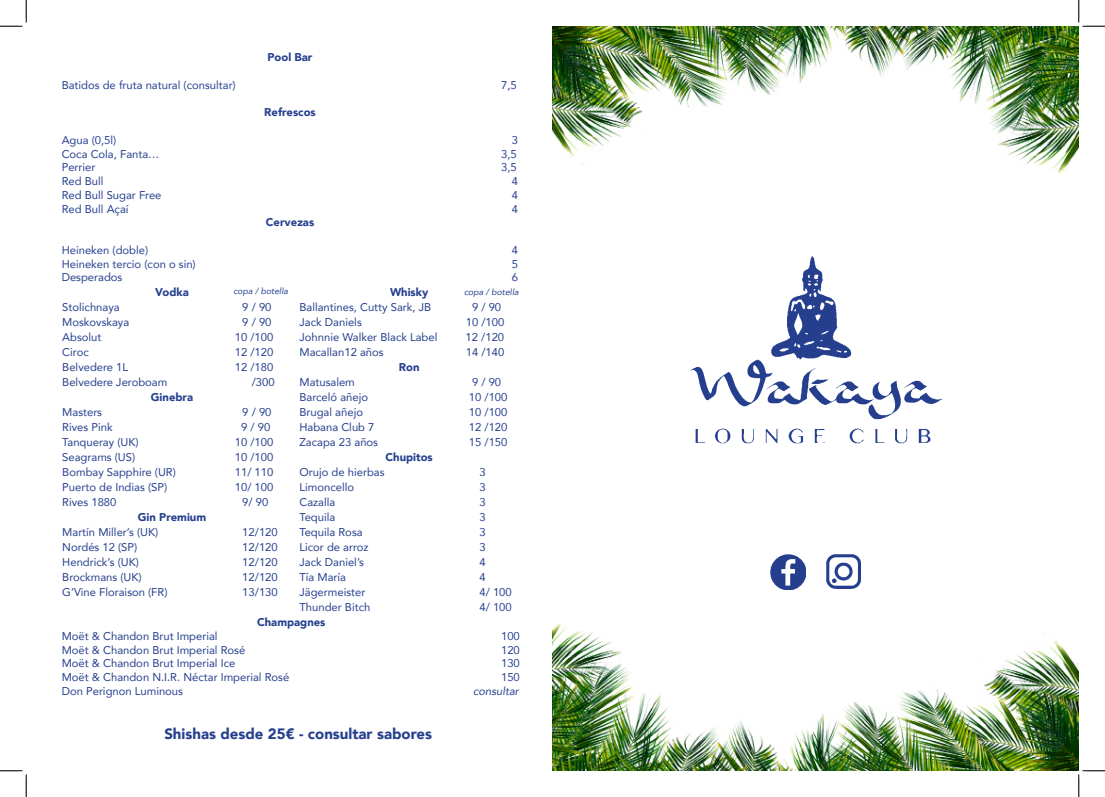
<style>
.page{position:relative;width:1105px;height:797px;background:#fff}
.page>*{position:absolute;margin:0;border:0;box-sizing:border-box;transform-origin:0 0}
.t1{font:900 15px "Avenir";color:#253f8e}
.t2{font:11.25px "Avenir";color:#253f8e}
.t3{font:900 11.25px "Avenir";color:#253f8e}
.t4{font:italic 11.25px "Avenir";color:#253f8e}
.t5{font:italic 8.75px "Avenir";color:#253f8e}
</style>
<div class="page">
<img style="left:552px;top:624px;width:527px;height:146px">
<img style="left:552px;top:26px;width:527px;height:147px">
<img style="left:690px;top:256px;width:252px;height:188px">
<img style="left:826px;top:554px;width:34px;height:34px">
<img style="left:771px;top:554px;width:35px;height:35px">
<svg style="left:0;top:0;width:27px;height:27px"></svg>
<svg style="left:0;top:770px;width:27px;height:27px"></svg>
<svg style="left:1078px;top:0;width:27px;height:27px"></svg>
<svg style="left:1078px;top:770px;width:27px;height:27px"></svg>
<p class="t3" style="left:268px;top:48px;width:46px">Pool Bar</p>
<p class="t2" style="left:62px;top:76px;width:176px">Batidos de fruta natural (consultar)</p>
<p class="t2" style="left:501px;top:76px;width:17px">7,5</p>
<p class="t3" style="left:264px;top:103px;width:53px">Refrescos</p>
<p class="t2" style="left:62px;top:131px;width:56px">Agua (0,5l)</p>
<p class="t2" style="left:512px;top:131px;width:8px">3</p>
<p class="t2" style="left:62px;top:145px;width:99px">Coca Cola, Fanta…</p>
<p class="t2" style="left:501px;top:145px;width:17px">3,5</p>
<p class="t2" style="left:62px;top:158px;width:35px">Perrier</p>
<p class="t2" style="left:501px;top:158px;width:17px">3,5</p>
<p class="t2" style="left:62px;top:172px;width:43px">Red Bull</p>
<p class="t2" style="left:512px;top:172px;width:8px">4</p>
<p class="t2" style="left:62px;top:186px;width:101px">Red Bull Sugar Free</p>
<p class="t2" style="left:512px;top:186px;width:8px">4</p>
<p class="t2" style="left:62px;top:200px;width:68px">Red Bull Açaí</p>
<p class="t2" style="left:512px;top:200px;width:8px">4</p>
<p class="t3" style="left:266px;top:213px;width:50px">Cervezas</p>
<p class="t2" style="left:62px;top:241px;width:88px">Heineken (doble)</p>
<p class="t2" style="left:512px;top:241px;width:8px">4</p>
<p class="t2" style="left:62px;top:255px;width:136px">Heineken tercio (con o sin)</p>
<p class="t2" style="left:512px;top:255px;width:8px">5</p>
<p class="t2" style="left:62px;top:268px;width:62px">Desperados</p>
<p class="t2" style="left:512px;top:268px;width:8px">6</p>
<p class="t3" style="left:155px;top:282px;width:35px">Vodka</p>
<p class="t2" style="left:62px;top:297px;width:59px">Stolichnaya</p>
<p class="t2" style="left:242px;top:297px;width:31px">9 / 90</p>
<p class="t2" style="left:62px;top:312px;width:68px">Moskovskaya</p>
<p class="t2" style="left:242px;top:312px;width:31px">9 / 90</p>
<p class="t2" style="left:62px;top:327px;width:41px">Absolut</p>
<p class="t2" style="left:235px;top:327px;width:40px">10 /100</p>
<p class="t2" style="left:62px;top:342px;width:28px">Ciroc</p>
<p class="t2" style="left:235px;top:342px;width:40px">12 /120</p>
<p class="t2" style="left:62px;top:357px;width:67px">Belvedere 1L</p>
<p class="t2" style="left:235px;top:357px;width:40px">12 /180</p>
<p class="t2" style="left:62px;top:372px;width:107px">Belvedere Jeroboam</p>
<p class="t2" style="left:252px;top:372px;width:24px">/300</p>
<p class="t3" style="left:151px;top:387px;width:44px">Ginebra</p>
<p class="t2" style="left:62px;top:402px;width:41px">Masters</p>
<p class="t2" style="left:242px;top:402px;width:31px">9 / 90</p>
<p class="t2" style="left:62px;top:417px;width:52px">Rives Pink</p>
<p class="t2" style="left:241px;top:417px;width:31px">9 / 90</p>
<p class="t2" style="left:62px;top:432px;width:78px">Tanqueray (UK)</p>
<p class="t2" style="left:235px;top:432px;width:40px">10 /100</p>
<p class="t2" style="left:62px;top:447px;width:74px">Seagrams (US)</p>
<p class="t2" style="left:235px;top:447px;width:40px">10 /100</p>
<p class="t2" style="left:62px;top:462px;width:115px">Bombay Sapphire (UR)</p>
<p class="t2" style="left:235px;top:462px;width:40px">11/ 110</p>
<p class="t2" style="left:62px;top:477px;width:106px">Puerto de Indias (SP)</p>
<p class="t2" style="left:235px;top:477px;width:40px">10/ 100</p>
<p class="t2" style="left:62px;top:492px;width:56px">Rives 1880</p>
<p class="t2" style="left:242px;top:492px;width:28px">9/ 90</p>
<p class="t3" style="left:138px;top:507px;width:70px">Gin Premium</p>
<p class="t2" style="left:62px;top:522px;width:98px">Martín Miller’s (UK)</p>
<p class="t2" style="left:242px;top:522px;width:37px">12/120</p>
<p class="t2" style="left:62px;top:537px;width:77px">Nordés 12 (SP)</p>
<p class="t2" style="left:242px;top:537px;width:37px">12/120</p>
<p class="t2" style="left:62px;top:552px;width:78px">Hendrick’s (UK)</p>
<p class="t2" style="left:242px;top:552px;width:37px">12/120</p>
<p class="t2" style="left:62px;top:567px;width:81px">Brockmans (UK)</p>
<p class="t2" style="left:242px;top:567px;width:37px">12/120</p>
<p class="t2" style="left:62px;top:582px;width:107px">G’Vine Floraison (FR)</p>
<p class="t2" style="left:242px;top:582px;width:37px">13/130</p>
<p class="t3" style="left:390px;top:282px;width:40px">Whisky</p>
<p class="t2" style="left:299px;top:297px;width:133px">Ballantines, Cutty Sark, JB</p>
<p class="t2" style="left:472px;top:297px;width:31px">9 / 90</p>
<p class="t2" style="left:299px;top:312px;width:64px">Jack Daniels</p>
<p class="t2" style="left:466px;top:312px;width:40px">10 /100</p>
<p class="t2" style="left:299px;top:327px;width:139px">Johnnie Walker Black Label</p>
<p class="t2" style="left:466px;top:327px;width:40px">12 /120</p>
<p class="t2" style="left:299px;top:342px;width:86px">Macallan12 años</p>
<p class="t2" style="left:466px;top:342px;width:40px">14 /140</p>
<p class="t3" style="left:399px;top:357px;width:22px">Ron</p>
<p class="t2" style="left:299px;top:372px;width:57px">Matusalem</p>
<p class="t2" style="left:472px;top:372px;width:31px">9 / 90</p>
<p class="t2" style="left:299px;top:387px;width:70px">Barceló añejo</p>
<p class="t2" style="left:469px;top:387px;width:40px">10 /100</p>
<p class="t2" style="left:299px;top:402px;width:65px">Brugal añejo</p>
<p class="t2" style="left:469px;top:402px;width:40px">10 /100</p>
<p class="t2" style="left:299px;top:417px;width:77px">Habana Club 7</p>
<p class="t2" style="left:469px;top:417px;width:40px">12 /120</p>
<p class="t2" style="left:299px;top:432px;width:80px">Zacapa 23 años</p>
<p class="t2" style="left:469px;top:432px;width:40px">15 /150</p>
<p class="t3" style="left:386px;top:447px;width:49px">Chupitos</p>
<p class="t2" style="left:299px;top:462px;width:87px">Orujo de hierbas</p>
<p class="t2" style="left:479px;top:462px;width:8px">3</p>
<p class="t2" style="left:299px;top:477px;width:56px">Limoncello</p>
<p class="t2" style="left:479px;top:477px;width:8px">3</p>
<p class="t2" style="left:299px;top:492px;width:37px">Cazalla</p>
<p class="t2" style="left:479px;top:492px;width:8px">3</p>
<p class="t2" style="left:299px;top:507px;width:37px">Tequila</p>
<p class="t2" style="left:479px;top:507px;width:8px">3</p>
<p class="t2" style="left:299px;top:522px;width:65px">Tequila Rosa</p>
<p class="t2" style="left:479px;top:522px;width:8px">3</p>
<p class="t2" style="left:299px;top:537px;width:71px">Licor de arroz</p>
<p class="t2" style="left:479px;top:537px;width:8px">3</p>
<p class="t2" style="left:299px;top:552px;width:66px">Jack Daniel’s</p>
<p class="t2" style="left:479px;top:552px;width:8px">4</p>
<p class="t2" style="left:299px;top:567px;width:48px">Tía María</p>
<p class="t2" style="left:479px;top:567px;width:8px">4</p>
<p class="t2" style="left:299px;top:582px;width:67px">Jägermeister</p>
<p class="t2" style="left:479px;top:582px;width:34px">4/ 100</p>
<p class="t2" style="left:299px;top:597px;width:72px">Thunder Bitch</p>
<p class="t2" style="left:479px;top:597px;width:34px">4/ 100</p>
<p class="t5" style="left:233px;top:285px;width:56px">copa / botella</p>
<p class="t5" style="left:464px;top:286px;width:56px">copa / botella</p>
<p class="t3" style="left:257px;top:612px;width:70px">Champagnes</p>
<p class="t2" style="left:62px;top:626px;width:157px">Moët &amp; Chandon Brut Imperial</p>
<p class="t2" style="left:501px;top:626px;width:20px">100</p>
<p class="t2" style="left:62px;top:640px;width:185px">Moët &amp; Chandon Brut Imperial Rosé</p>
<p class="t2" style="left:501px;top:640px;width:20px">120</p>
<p class="t2" style="left:62px;top:654px;width:175px">Moët &amp; Chandon Brut Imperial Ice</p>
<p class="t2" style="left:501px;top:654px;width:20px">130</p>
<p class="t2" style="left:62px;top:668px;width:229px">Moët &amp; Chandon N.I.R. Néctar Imperial Rosé</p>
<p class="t2" style="left:501px;top:668px;width:20px">150</p>
<p class="t2" style="left:62px;top:681px;width:123px">Don Perignon Luminous</p>
<p class="t4" style="left:473px;top:684px;width:47px">consultar</p>
<h1 class="t1" style="left:164px;top:720px;width:269px">Shishas desde 25€ - consultar sabores</h1>
</div>
